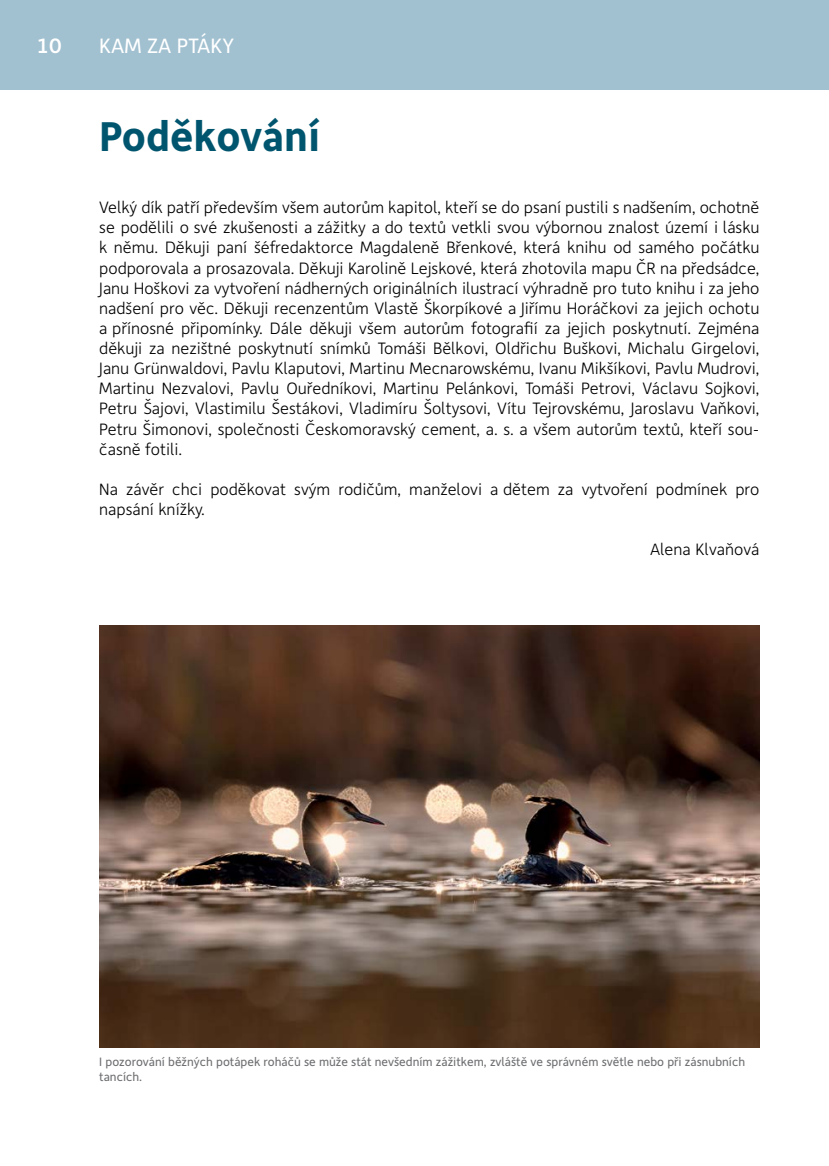
<style>
.page{position:relative;width:829px;height:1166px;background:#fff}
.page>*{position:absolute;margin:0;border:0;box-sizing:border-box;transform-origin:0 0}
.titulky_ostatni{font:700 42px "Depot";color:#00556e}
.zahlavi_leve_Besky{font:21px "Depot";color:#fff}
.t1{font:500 21px "Depot";color:#fff}
.text_predmluva_atd{font:300 16.62px/20.1px "Depot";color:#000;text-align:justify}
.t2{font:12.25px/14.9px "Depot";color:#6d6e71}
</style>
<div class="page">
<hr style="left:828px;top:0;width:1px;height:89px;background:#d5caa3">
<div style="left:0;top:0;width:828px;height:89px;background:#a1c0d0"></div>
<img style="left:99px;top:625px;width:660px;height:422px">
<p class="t1" style="left:38px;top:32px;width:26px">10</p>
<p class="zahlavi_leve_Besky" style="left:99px;top:33px;width:136px">KAM ZA PTÁKY</p>
<p class="titulky_ostatni" style="left:99px;top:110px;width:222px">Poděkování</p>
<p class="text_predmluva_atd" style="left:99px;top:197px;width:661px">Velký dík patří především všem autorům kapitol, kteří se do psaní pustili s nadšením, ochotně se podělili o své zkušenosti a zážitky a do textů vetkli svou výbornou znalost území i lásku k němu. Děkuji paní šéfredaktorce Magdaleně Břenkové, která knihu od samého počátku podporovala a prosazovala. Děkuji Karolině Lejskové, která zhotovila mapu ČR na předsádce, Janu Hoškovi za vytvoření nádherných originálních ilustrací výhradně pro tuto knihu i za jeho nadšení pro věc. Děkuji recenzentům Vlastě Škorpíkové a Jiřímu Horáčkovi za jejich ochotu a přínosné připomínky. Dále děkuji všem autorům fotografií za jejich poskytnutí. Zejména děkuji za nezištné poskytnutí snímků Tomáši Bělkovi, Oldřichu Buškovi, Michalu Girgelovi, Janu Grünwaldovi, Pavlu Klaputovi, Martinu Mecnarowskému, Ivanu Mikšíkovi, Pavlu Mudrovi, Martinu Nezvalovi, Pavlu Ouředníkovi, Martinu Pelánkovi, Tomáši Petrovi, Václavu Sojkovi, Petru Šajovi, Vlastimilu Šestákovi, Vladimíru Šoltysovi, Vítu Tejrovskému, Jaroslavu Vaňkovi, Petru Šimonovi, společnosti Českomoravský cement, a. s. a všem autorům textů, kteří sou&shy;časně fotili.</p>
<p class="text_predmluva_atd" style="left:99px;top:479px;width:661px">Na závěr chci poděkovat svým rodičům, manželovi a dětem za vytvoření podmínek pro napsání knížky.</p>
<p class="text_predmluva_atd" style="left:650px;top:539px;width:111px">Alena Klvaňová</p>
<p class="t2" style="left:99px;top:1054px;width:647px">I pozorování běžných potápek roháčů se může stát nevšedním zážitkem, zvláště ve správném světle nebo při zásnubních tancích.</p>
</div>
